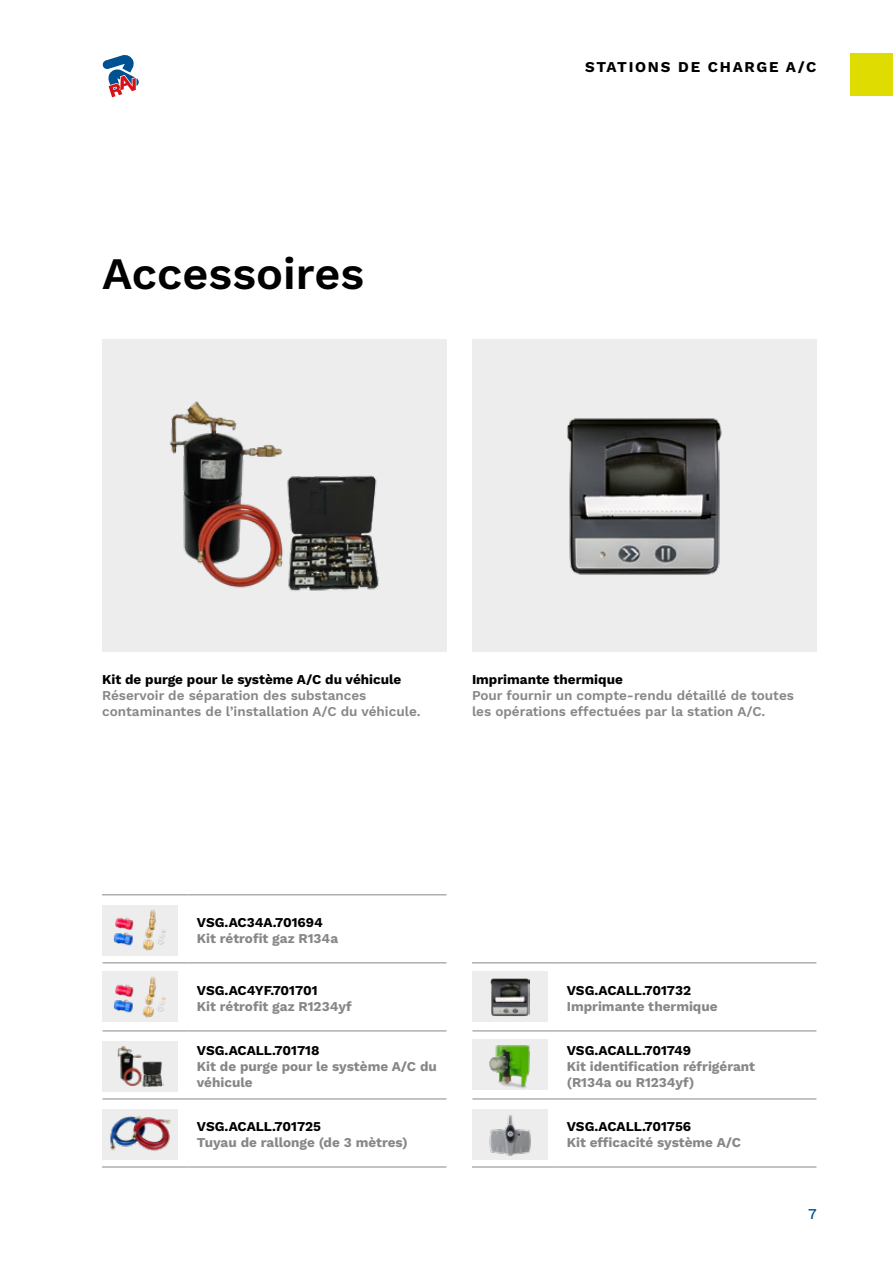
<style>
.page{position:relative;width:893px;height:1263px;background:#fff}
.page>*{position:absolute;margin:0;border:0;box-sizing:border-box;transform-origin:0 0}
.t1{font:45px "Work Sans";color:#000}
.t2{font:15px "Work Sans";letter-spacing:.115em;color:#000}
.t3{font:15px "Work Sans";color:#005192}
.t4{font:13.5px/16.2px "Work Sans";color:#878787}
.t5{font:13.5px "Work Sans";color:#000}
</style>
<div class="page">
<div style="left:102px;top:340px;width:344px;height:312px;background:#ededed"></div>
<img style="left:169px;top:401px;width:210px;height:190px">
<div style="left:472px;top:340px;width:344px;height:312px;background:#ededed"></div>
<img style="left:567px;top:418px;width:155px;height:157px">
<svg style="left:102px;top:55px;width:37px;height:43px"></svg>
<div style="left:850px;top:53px;width:43px;height:43px;background:#dedc00"></div>
<hr style="left:102px;top:894px;width:87px;height:1px;background:#878787">
<hr style="left:189px;top:894px;width:257px;height:1px;background:#878787">
<hr style="left:102px;top:963px;width:87px;height:1px;background:#878787">
<hr style="left:189px;top:963px;width:257px;height:1px;background:#878787">
<hr style="left:102px;top:1031px;width:87px;height:1px;background:#878787">
<hr style="left:189px;top:1031px;width:257px;height:1px;background:#878787">
<hr style="left:102px;top:1099px;width:87px;height:1px;background:#878787">
<hr style="left:189px;top:1099px;width:257px;height:1px;background:#878787">
<hr style="left:102px;top:1167px;width:87px;height:1px;background:#878787">
<hr style="left:189px;top:1167px;width:257px;height:1px;background:#878787">
<div style="left:102px;top:905px;width:75px;height:50px;background:#ededed"></div>
<img style="left:113px;top:909px;width:53px;height:42px">
<div style="left:102px;top:972px;width:75px;height:50px;background:#ededed"></div>
<img style="left:113px;top:976px;width:53px;height:42px">
<div style="left:102px;top:1041px;width:75px;height:50px;background:#ededed"></div>
<img style="left:117px;top:1046px;width:47px;height:41px">
<div style="left:102px;top:1109px;width:75px;height:50px;background:#ededed"></div>
<img style="left:110px;top:1116px;width:61px;height:35px">
<hr style="left:472px;top:963px;width:86px;height:1px;background:#878787">
<hr style="left:558px;top:963px;width:258px;height:1px;background:#878787">
<hr style="left:472px;top:1031px;width:86px;height:1px;background:#878787">
<hr style="left:558px;top:1031px;width:258px;height:1px;background:#878787">
<hr style="left:472px;top:1099px;width:86px;height:1px;background:#878787">
<hr style="left:558px;top:1099px;width:258px;height:1px;background:#878787">
<hr style="left:472px;top:1167px;width:86px;height:1px;background:#878787">
<hr style="left:558px;top:1167px;width:258px;height:1px;background:#878787">
<div style="left:472px;top:972px;width:75px;height:50px;background:#ededed"></div>
<img style="left:490px;top:978px;width:40px;height:39px">
<div style="left:472px;top:1040px;width:75px;height:50px;background:#ededed"></div>
<img style="left:489px;top:1045px;width:41px;height:44px">
<div style="left:472px;top:1109px;width:75px;height:50px;background:#ededed"></div>
<img style="left:489px;top:1115px;width:42px;height:41px">
<h1 class="t1" style="left:102px;top:240px;width:264px">Accessoires</h1>
<p class="t2" style="left:585px;top:56px;width:233px">STATIONS DE CHARGE A/C</p>
<p class="t5" style="left:102px;top:669px;width:301px">Kit de purge pour le système A/C du véhicule</p>
<p class="t4" style="left:102px;top:687px;width:320px">Réservoir de séparation des substances contaminantes de l’installation A/C du véhicule.</p>
<p class="t5" style="left:472px;top:669px;width:152px">Imprimante thermique</p>
<p class="t4" style="left:472px;top:687px;width:324px">Pour fournir un compte-rendu détaillé de toutes les opérations effectuées par la station A/C.</p>
<p class="t5" style="left:197px;top:912px;width:128px">VSG.AC34A.701694</p>
<p class="t4" style="left:197px;top:930px;width:143px">Kit rétrofit gaz R134a</p>
<p class="t5" style="left:197px;top:980px;width:122px">VSG.AC4YF.701701</p>
<p class="t4" style="left:197px;top:998px;width:156px">Kit rétrofit gaz R1234yf</p>
<p class="t5" style="left:197px;top:1040px;width:124px">VSG.ACALL.701718</p>
<p class="t4" style="left:197px;top:1058px;width:241px">Kit de purge pour le système A/C du véhicule</p>
<p class="t5" style="left:197px;top:1116px;width:126px">VSG.ACALL.701725</p>
<p class="t4" style="left:197px;top:1134px;width:212px">Tuyau de rallonge (de 3 mètres)</p>
<p class="t5" style="left:567px;top:980px;width:126px">VSG.ACALL.701732</p>
<p class="t4" style="left:567px;top:998px;width:152px">Imprimante thermique</p>
<p class="t5" style="left:567px;top:1040px;width:126px">VSG.ACALL.701749</p>
<p class="t4" style="left:567px;top:1058px;width:190px">Kit identification réfrigérant (R134a ou R1234yf)</p>
<p class="t5" style="left:567px;top:1116px;width:126px">VSG.ACALL.701756</p>
<p class="t4" style="left:567px;top:1134px;width:176px">Kit efficacité système A/C</p>
<p class="t3" style="left:808px;top:1203px;width:10px">7</p>
</div>
